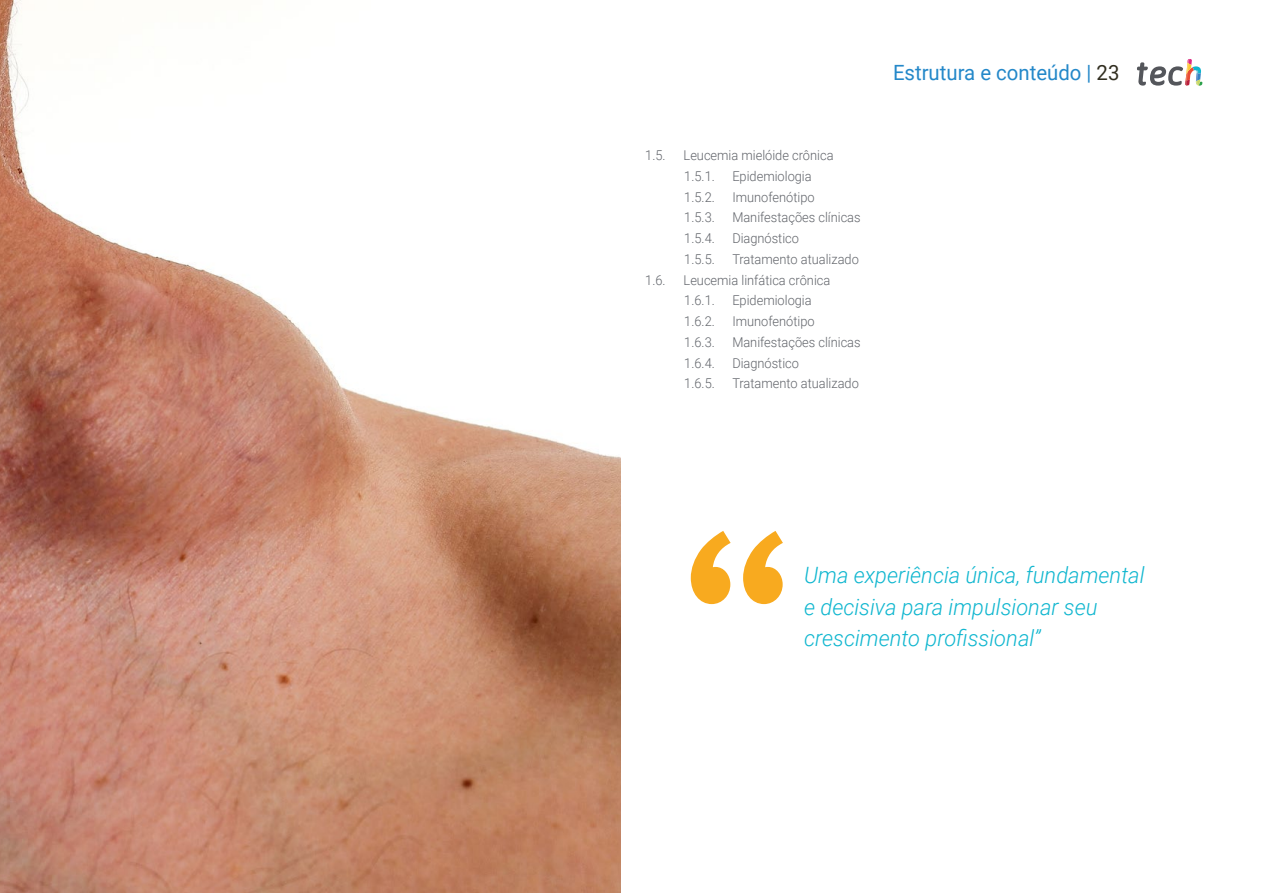
<style>
.page{position:relative;width:1263px;height:893px;background:#fff}
.page>*{position:absolute;margin:0;border:0;box-sizing:border-box;transform-origin:0 0}
.t1{font:italic 300 22.5px/31.5px "Roboto";color:#0fb6cf}
.t2{font:21px "Roboto";color:#2488c9}
.t3{font:300 13.5px/20.7px "Roboto";color:#61646a;scale:.95 1}
.s1{color:#312e20}
</style>
<div class="page">
<img style="left:0;top:0;width:621px;height:893px">
<svg style="left:691px;top:531px;width:92px;height:73px"></svg>
<svg style="left:1137px;top:59px;width:65px;height:27px"></svg>
<p class="t3" style="left:645px;top:144px;width:23px">1.5.</p>
<p class="t3" style="left:684px;top:144px;width:159px">Leucemia mielóide crônica<br>1.5.1.</p>
<p class="t3" style="left:732px;top:165px;width:85px">Epidemiologia</p>
<p class="t3" style="left:684px;top:186px;width:34px">1.5.2.</p>
<p class="t3" style="left:732px;top:186px;width:88px">Imunofenótipo</p>
<p class="t3" style="left:684px;top:207px;width:34px">1.5.3.</p>
<p class="t3" style="left:732px;top:207px;width:137px">Manifestações clínicas</p>
<p class="t3" style="left:684px;top:227px;width:34px">1.5.4.</p>
<p class="t3" style="left:732px;top:227px;width:72px">Diagnóstico</p>
<p class="t3" style="left:684px;top:248px;width:34px">1.5.5.</p>
<p class="t3" style="left:732px;top:248px;width:135px">Tratamento atualizado</p>
<p class="t3" style="left:645px;top:269px;width:23px">1.6.</p>
<p class="t3" style="left:684px;top:269px;width:156px">Leucemia linfática crônica<br>1.6.1.</p>
<p class="t3" style="left:732px;top:290px;width:85px">Epidemiologia</p>
<p class="t3" style="left:684px;top:310px;width:34px">1.6.2.</p>
<p class="t3" style="left:732px;top:310px;width:88px">Imunofenótipo</p>
<p class="t3" style="left:684px;top:331px;width:34px">1.6.3.</p>
<p class="t3" style="left:732px;top:331px;width:137px">Manifestações clínicas</p>
<p class="t3" style="left:684px;top:352px;width:34px">1.6.4.</p>
<p class="t3" style="left:732px;top:352px;width:72px">Diagnóstico</p>
<p class="t3" style="left:684px;top:373px;width:34px">1.6.5.</p>
<p class="t3" style="left:732px;top:373px;width:135px">Tratamento atualizado</p>
<h2 class="t2" style="left:893px;top:57px;width:228px">Estrutura e conteúdo | <span class="s1">23</span></h2>
<h1 class="t1" style="left:804px;top:559px;width:342px">Uma experiência única, fundamental e decisiva para impulsionar seu crescimento profissional”</h1>
</div>
